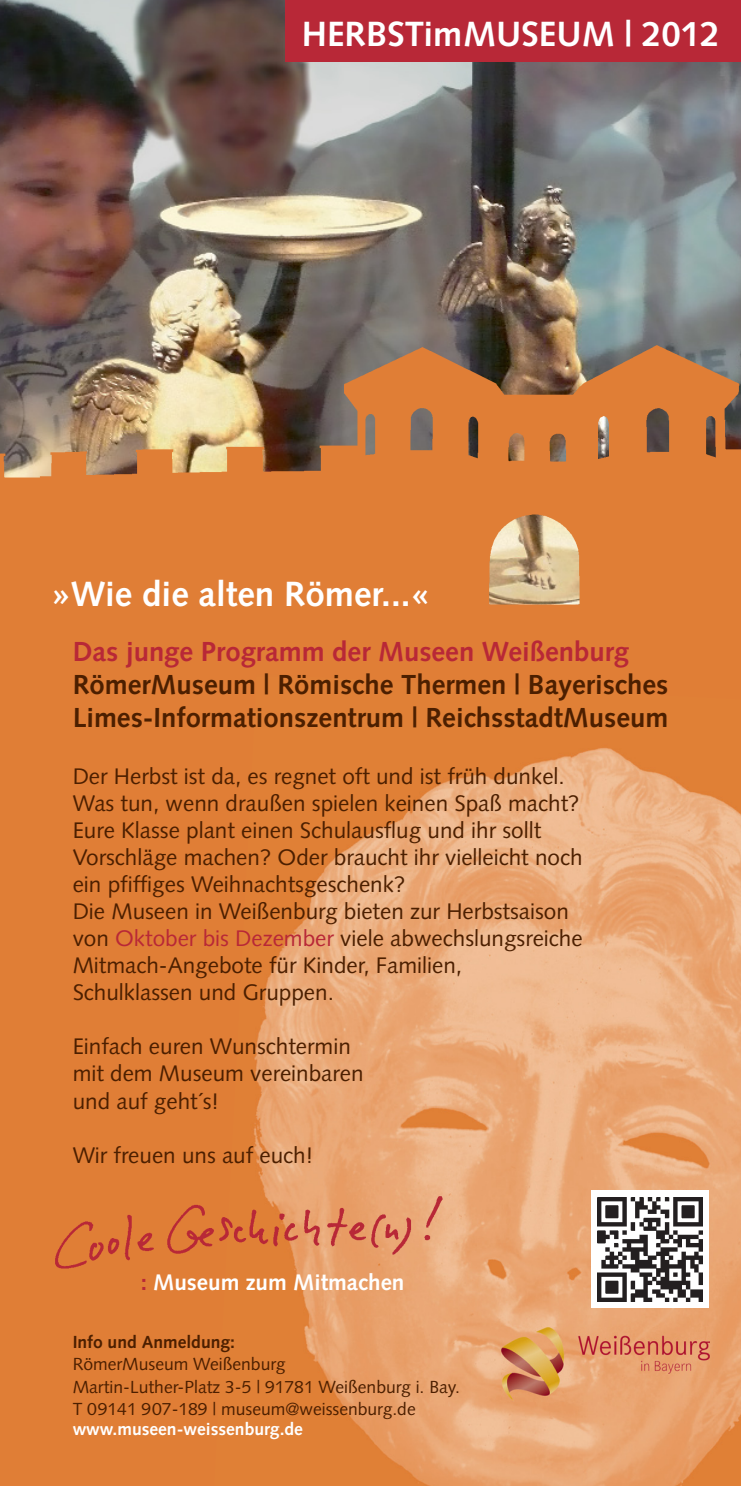
<style>
.page{position:relative;width:741px;height:1486px;background:#fff}
.page>*{position:absolute;margin:0;border:0;box-sizing:border-box;transform-origin:0 0}
.t1{font:700 35px "Syntax";color:#fff}
.t2{font:700 27.5px/33px "Syntax";color:#4c1f00}
.t3{font:700 27.5px "Syntax";color:#b82837}
.t4{font:22.5px/27px "Syntax";color:#4c1f00}
.t5{font:700 22.5px "Syntax";color:#fff}
.t6{font:17.5px/22.5px "Syntax";color:#4c1f00}
.t7{font:700 17.5px "Syntax";color:#fff}
.t8{font:700 17.5px "Syntax";color:#4c1f00}
.s1{color:#b82837}
</style>
<div class="page">
<img style="left:0;top:0;width:740px;height:320px">
<img style="left:0;top:320px;width:740px;height:1165px">
<img style="left:256px;top:673px;width:46px;height:3px">
<img style="left:213px;top:676px;width:527px;height:809px">
<div style="left:285px;top:0;width:455px;height:62px;background:#b82837"></div>
<img style="left:501px;top:1327px;width:207px;height:73px">
<img style="left:47px;top:1187px;width:398px;height:90px">
<div style="left:591px;top:1190px;width:117px;height:117px;background:#fff"></div>
<img style="left:597px;top:1197px;width:104px;height:104px">
<h1 class="t1" style="left:301px;top:19px;width:419px">HERBSTimMUSEUM | 2012</h1>
<h1 class="t1" style="left:51px;top:580px;width:380px">»Wie die alten Römer...«</h1>
<p class="t3" style="left:73px;top:640px;width:557px">Das junge Programm der Museen Weißenburg</p>
<p class="t2" style="left:73px;top:670px;width:596px">RömerMuseum | Römische Thermen | Bayerisches<br>Limes-Informationszentrum | ReichsstadtMuseum</p>
<p class="t4" style="left:73px;top:764px;width:511px">Der Herbst ist da, es regnet oft und ist früh dunkel.<br>Was tun, wenn draußen spielen keinen Spaß macht?<br>Eure Klasse plant einen Schulausflug und ihr sollt Vorschläge machen? Oder braucht ihr vielleicht noch ein pfiffiges Weihnachtsgeschenk?<br>Die Museen in Weißenburg bieten zur Herbstsaison von <span class="s1">Oktober bis Dezember</span> viele abwechslungsreiche Mitmach-Angebote für Kinder, Familien, Schulklassen und Gruppen.</p>
<p class="t4" style="left:73px;top:1035px;width:292px">Einfach euren Wunschtermin mit dem Museum vereinbaren und auf geht´s!</p>
<p class="t4" style="left:73px;top:1143px;width:242px">Wir freuen uns auf euch!</p>
<p class="t5" style="left:141px;top:1273px;width:265px"><span class="s1">:</span> Museum zum Mitmachen</p>
<p class="t8" style="left:73px;top:1334px;width:164px">Info und Anmeldung:</p>
<p class="t6" style="left:73px;top:1354px;width:388px">RömerMuseum Weißenburg<br>Martin-Luther-Platz 3-5 | 91781 Weißenburg i. Bay.<br>T 09141 907-189 | museum@weissenburg.de</p>
<p class="t7" style="left:73px;top:1421px;width:232px">www.museen-weissenburg.de</p>
</div>
